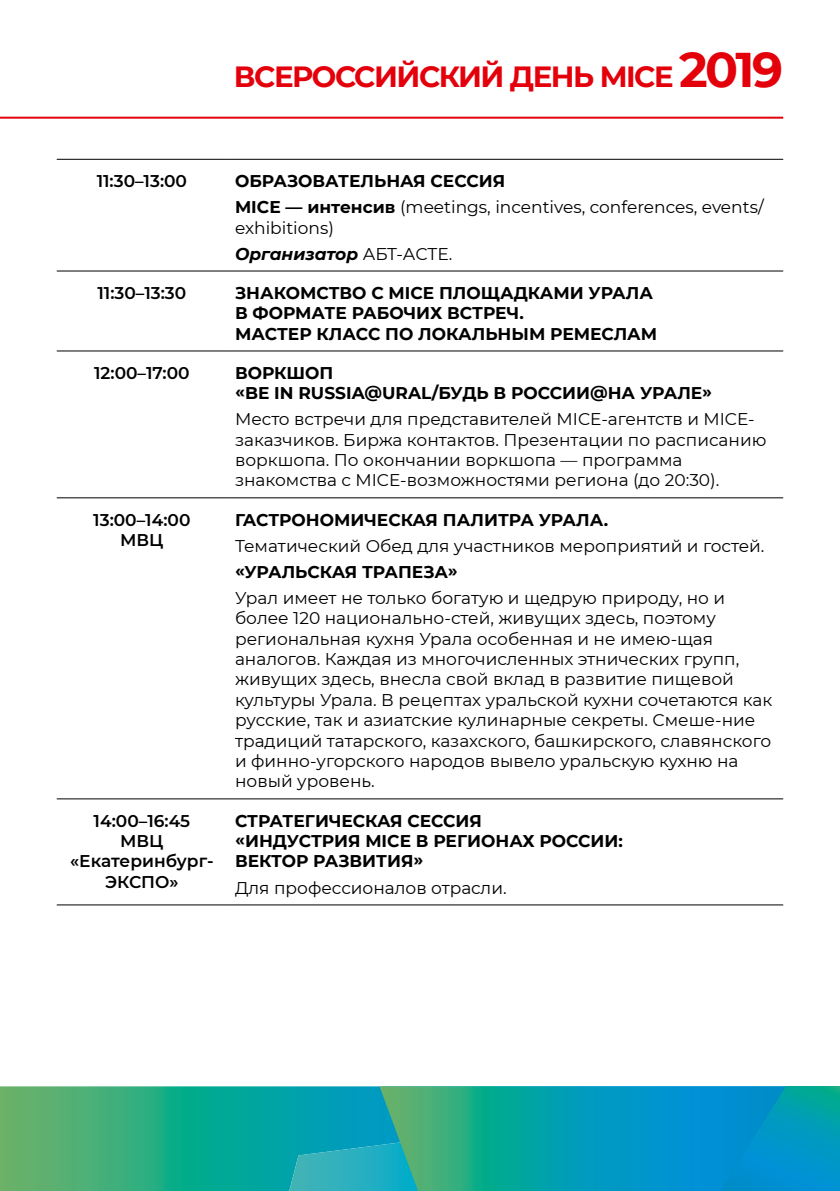
<style>
.page{position:relative;width:840px;height:1191px;background:#fff}
.page>*{position:absolute;margin:0;border:0;box-sizing:border-box;transform-origin:0 0}
.t1{font:700 29.2px "Montserrat";letter-spacing:-.05em;color:#e3000b}
.t2{font:17px/20.4px "Montserrat";color:#000}
.t3{font:700 17px/20.4px "Montserrat";color:#000}
.t4{font:600 17px/20.4px "Montserrat";color:#000;text-align:center}
.s1{font-size:48.6px}
.s2{font-weight:700}
.s3{font-weight:700;font-style:italic}
</style>
<div class="page">
<svg style="left:0;top:1086px;width:379px;height:105px;background:#27ab89"></svg>
<svg style="left:282px;top:1131px;width:97px;height:60px;background:#1da9b8"></svg>
<svg style="left:379px;top:1086px;width:324px;height:105px;background:#10a1a9"></svg>
<svg style="left:703px;top:1086px;width:136px;height:105px;background:#0094c7"></svg>
<hr style="left:0;top:117px;width:782px;height:2px;background:#e3000b">
<hr style="left:57px;top:159px;width:170px;height:1px;background:#000">
<hr style="left:227px;top:159px;width:555px;height:1px;background:#000">
<hr style="left:57px;top:270px;width:170px;height:1px;background:#000">
<hr style="left:227px;top:270px;width:555px;height:1px;background:#000">
<hr style="left:57px;top:350px;width:170px;height:1px;background:#000">
<hr style="left:227px;top:350px;width:555px;height:1px;background:#000">
<hr style="left:57px;top:497px;width:170px;height:1px;background:#000">
<hr style="left:227px;top:497px;width:555px;height:1px;background:#000">
<hr style="left:57px;top:798px;width:170px;height:1px;background:#000">
<hr style="left:227px;top:798px;width:555px;height:1px;background:#000">
<hr style="left:57px;top:904px;width:170px;height:1px;background:#000">
<hr style="left:227px;top:904px;width:555px;height:1px;background:#000">
<h1 class="t1" style="left:234px;top:56px;width:550px">ВСЕРОССИЙСКИЙ ДЕНЬ MICE <span class="s1">2019</span></h1>
<p class="t4" style="left:97px;top:170px;width:92px">11:30–13:00</p>
<p class="t2" style="left:235px;top:167px;width:530px;line-height:26px"><span class="s2">ОБРАЗОВАТЕЛЬНАЯ СЕССИЯ<br>MICE — интенсив</span> (meetings, incentives, conferences, events/</p>
<p class="t2" style="left:235px;top:214px;width:219px;line-height:26px">exhibitions)<br><span class="s3">Организатор</span> АБТ-АСТЕ.</p>
<p class="t4" style="left:97px;top:282px;width:90px">11:30–13:30</p>
<p class="t3" style="left:235px;top:282px;width:423px">ЗНАКОМСТВО С MICE ПЛОЩАДКАМИ УРАЛА<br>В ФОРМАТЕ РАБОЧИХ ВСТРЕЧ.<br>МАСТЕР КЛАСС ПО ЛОКАЛЬНЫМ РЕМЕСЛАМ</p>
<p class="t4" style="left:94px;top:362px;width:97px">12:00–17:00</p>
<p class="t3" style="left:235px;top:362px;width:478px">ВОРКШОП<br>«BE IN RUSSIA@URAL/БУДЬ В РОССИИ@НА УРАЛЕ»</p>
<p class="t2" style="left:235px;top:408px;width:532px">Место встречи для представителей MICE-агентств и MICE&shy;заказчиков. Биржа контактов. Презентации по расписанию воркшопа. По окончании воркшопа — программа знакомства с MICE-возможностями региона (до 20:30).</p>
<p class="t4" style="left:93px;top:508px;width:99px">13:00–14:00<br>МВЦ</p>
<p class="t3" style="left:235px;top:508px;width:374px">ГАСТРОНОМИЧЕСКАЯ ПАЛИТРА УРАЛА.</p>
<p class="t2" style="left:235px;top:535px;width:530px">Тематический Обед для участников мероприятий и гостей.</p>
<p class="t3" style="left:235px;top:560px;width:224px">«УРАЛЬСКАЯ ТРАПЕЗА»</p>
<p class="t2" style="left:235px;top:587px;width:538px">Урал имеет не только богатую и щедрую природу, но и более 120 национально-стей, живущих здесь, поэтому региональная кухня Урала особенная и не имею-щая аналогов. Каждая из многочисленных этнических групп, живущих здесь, внесла свой вклад в развитие пищевой культуры Урала. В рецептах уральской кухни сочетаются как русские, так и азиатские кулинарные секреты. Смеше-ние традиций татарского, казахского, башкирского, славянского и финно-угорского народов вывело уральскую кухню на новый уровень.</p>
<p class="t4" style="left:70px;top:809px;width:145px">14:00–16:45<br>МВЦ «Екатеринбург-<br>ЭКСПО»</p>
<p class="t3" style="left:235px;top:809px;width:389px">СТРАТЕГИЧЕСКАЯ СЕССИЯ<br>«ИНДУСТРИЯ MICE В РЕГИОНАХ РОССИИ:<br>ВЕКТОР РАЗВИТИЯ»</p>
<p class="t2" style="left:235px;top:876px;width:273px">Для профессионалов отрасли.</p>
</div>
